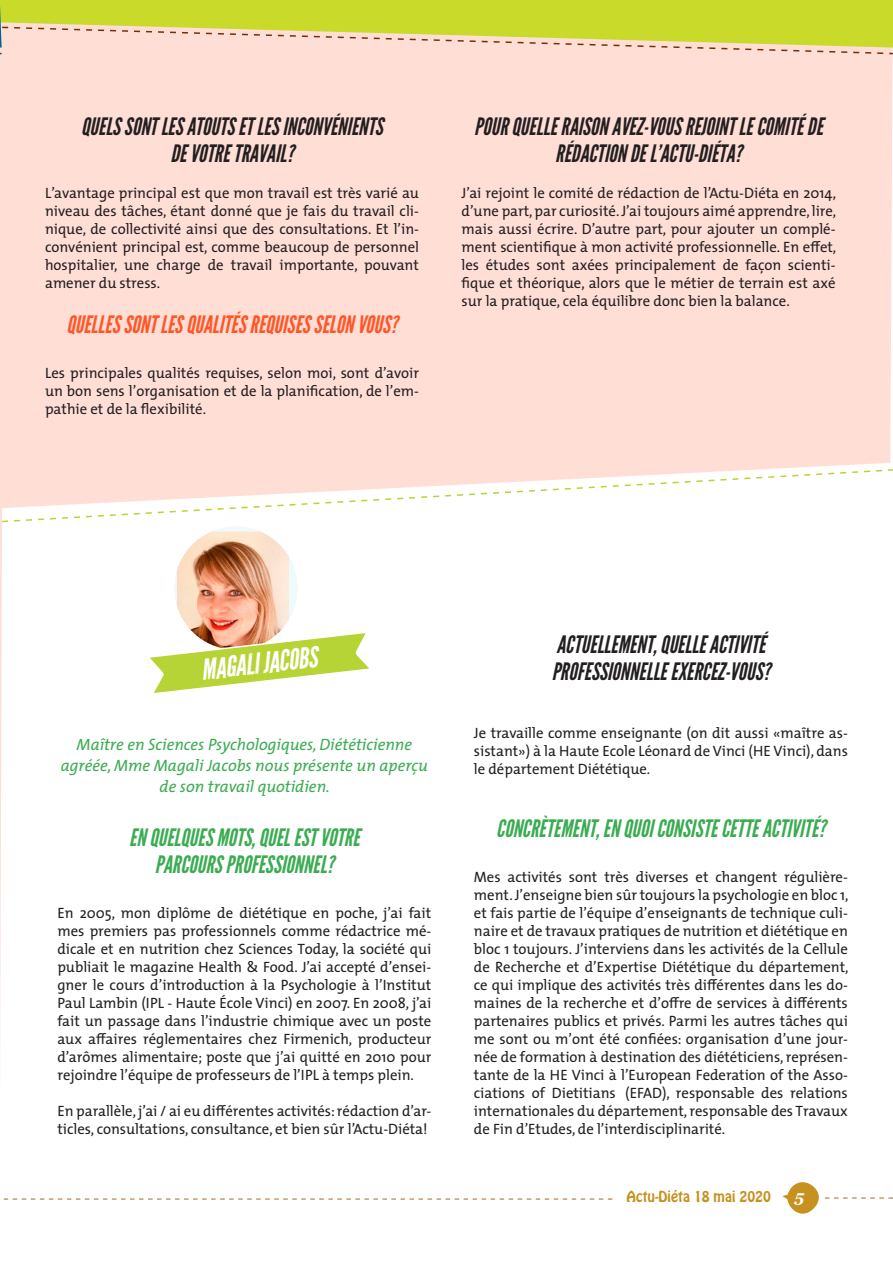
<style>
.page{position:relative;width:893px;height:1263px;background:#fff}
.page>*{position:absolute;margin:0;border:0;box-sizing:border-box;transform-origin:0 0}
.t1{font:italic 28.5px "League Gothic";color:#fff}
.t2{font:italic 24px/27px "League Gothic";color:#231f20;text-align:center}
.t3{font:italic 24px/27px "League Gothic";color:#3bac52;text-align:center}
.t4{font:italic 24px "League Gothic";color:#ff5627}
.t5{font:italic 16.5px/21px "The Mix";color:#3bac52;text-align:center}
.t6{font:italic 700 16.5px "Georgia";color:#fff}
.t7{font:15px/18px "The Mix";color:#231f20;text-align:justify}
.t8{font:13.5px "Hobo Std";color:#c6911f}
</style>
<div class="page">
<div style="left:0;top:55px;width:893px;height:412px;background:#ffded6"></div>
<svg style="left:0;top:467px;width:2px;height:568px"></svg>
<svg style="left:0;top:426px;width:2px;height:30px"></svg>
<svg style="left:1px;top:467px;width:892px;height:56px"></svg>
<svg style="left:0;top:0;width:893px;height:55px;background:#dad966"></svg>
<svg style="left:3px;top:1198px;width:609px;height:2px"></svg>
<svg style="left:782px;top:1182px;width:111px;height:32px"></svg>
<div style="left:174px;top:526px;width:124px;height:124px;background:#f0f9fd;border-radius:50%"></div>
<img style="left:177px;top:532px;width:112px;height:96px">
<svg style="left:150px;top:628px;width:219px;height:65px"></svg>
<h2 class="t2" style="left:81px;top:113px;width:303px">QUELS SONT LES ATOUTS ET LES INCONVÉNIENTS<br>DE VOTRE TRAVAIL?</h2>
<p class="t7" style="left:45px;top:183px;width:375px">L’avantage principal est que mon travail est très varié au niveau des tâches, étant donné que je fais du travail cli&shy;nique, de collectivité ainsi que des consultations. Et l’in&shy;convénient principal est, comme beaucoup de personnel hospitalier, une charge de travail importante, pouvant amener du stress.</p>
<h2 class="t4" style="left:66px;top:310px;width:333px">QUELLES SONT LES QUALITÉS REQUISES SELON VOUS?</h2>
<p class="t7" style="left:45px;top:363px;width:375px">Les principales qualités requises, selon moi, sont d’avoir un bon sens l’organisation et de la planification, de l’em&shy;pathie et de la flexibilité.</p>
<h2 class="t2" style="left:474px;top:113px;width:350px">POUR QUELLE RAISON AVEZ-VOUS REJOINT LE COMITÉ DE<br>RÉDACTION DE L’ACTU-DIÉTA?</h2>
<p class="t7" style="left:462px;top:183px;width:376px">J’ai rejoint le comité de rédaction de l’Actu-Diéta en 2014, d’une part, par curiosité. J’ai toujours aimé apprendre, lire, mais aussi écrire. D’autre part, pour ajouter un complé&shy;ment scientifique à mon activité professionnelle. En effet, les études sont axées principalement de façon scienti&shy;fique et théorique, alors que le métier de terrain est axé sur la pratique, cela équilibre donc bien la balance.</p>
<h1 class="t1" style="left:199px;top:654px;width:118px;rotate:-7deg">MAGALI JACOBS</h1>
<p class="t5" style="left:61px;top:733px;width:369px">Maître en Sciences Psychologiques, Diététicienne agréée, Mme Magali Jacobs nous présente un aperçu de son travail quotidien.</p>
<h2 class="t3" style="left:129px;top:824px;width:232px">EN QUELQUES MOTS, QUEL EST VOTRE<br>PARCOURS PROFESSIONNEL?</h2>
<p class="t7" style="left:57px;top:903px;width:376px">En 2005, mon diplôme de diététique en poche, j’ai fait mes premiers pas professionnels comme rédactrice mé&shy;dicale et en nutrition chez Sciences Today, la société qui publiait le magazine Health &amp; Food. J’ai accepté d’ensei&shy;gner le cours d’introduction à la Psychologie à l’Institut Paul Lambin (IPL - Haute École Vinci) en 2007. En 2008, j’ai fait un passage dans l’industrie chimique avec un poste aux affaires réglementaires chez Firmenich, producteur d’arômes alimentaire; poste que j’ai quitté en 2010 pour rejoindre l’équipe de professeurs de l’IPL à temps plein.</p>
<p class="t7" style="left:57px;top:1101px;width:375px">En parallèle, j’ai / ai eu différentes activités: rédaction d’ar&shy;ticles, consultations, consultance, et bien sûr l’Actu-Diéta!</p>
<h2 class="t2" style="left:552px;top:631px;width:220px;text-align:left">ACTUELLEMENT, QUELLE ACTIVITÉ<br>PROFESSIONNELLE EXERCEZ-VOUS?</h2>
<p class="t7" style="left:474px;top:723px;width:375px">Je travaille comme enseignante (on dit aussi «maître as&shy;sistant») à la Haute Ecole Léonard de Vinci (HE Vinci), dans le département Diététique.</p>
<h2 class="t3" style="left:496px;top:815px;width:331px">CONCRÈTEMENT, EN QUOI CONSISTE CETTE ACTIVITÉ?</h2>
<p class="t7" style="left:474px;top:867px;width:376px">Mes activités sont très diverses et changent régulière&shy;ment. J’enseigne bien sûr toujours la psychologie en bloc 1, et fais partie de l’équipe d’enseignants de technique culi&shy;naire et de travaux pratiques de nutrition et diététique en bloc 1 toujours. J’interviens dans les activités de la Cellule de Recherche et d’Expertise Diététique du département, ce qui implique des activités très différentes dans les do&shy;maines de la recherche et d’offre de services à différents partenaires publics et privés. Parmi les autres tâches qui me sont ou m’ont été confiées: organisation d’une jour&shy;née de formation à destination des diététiciens, représen&shy;tante de la HE Vinci à l’European Federation of the Asso&shy;ciations of Dietitians (EFAD), responsable des relations internationales du département, responsable des Travaux de Fin d’Etudes, de l’interdisciplinarité.</p>
<p class="t8" style="left:627px;top:1187px;width:146px">Actu-Diéta 18 mai 2020</p>
<p class="t6" style="left:794px;top:1184px;width:11px">5</p>
</div>
